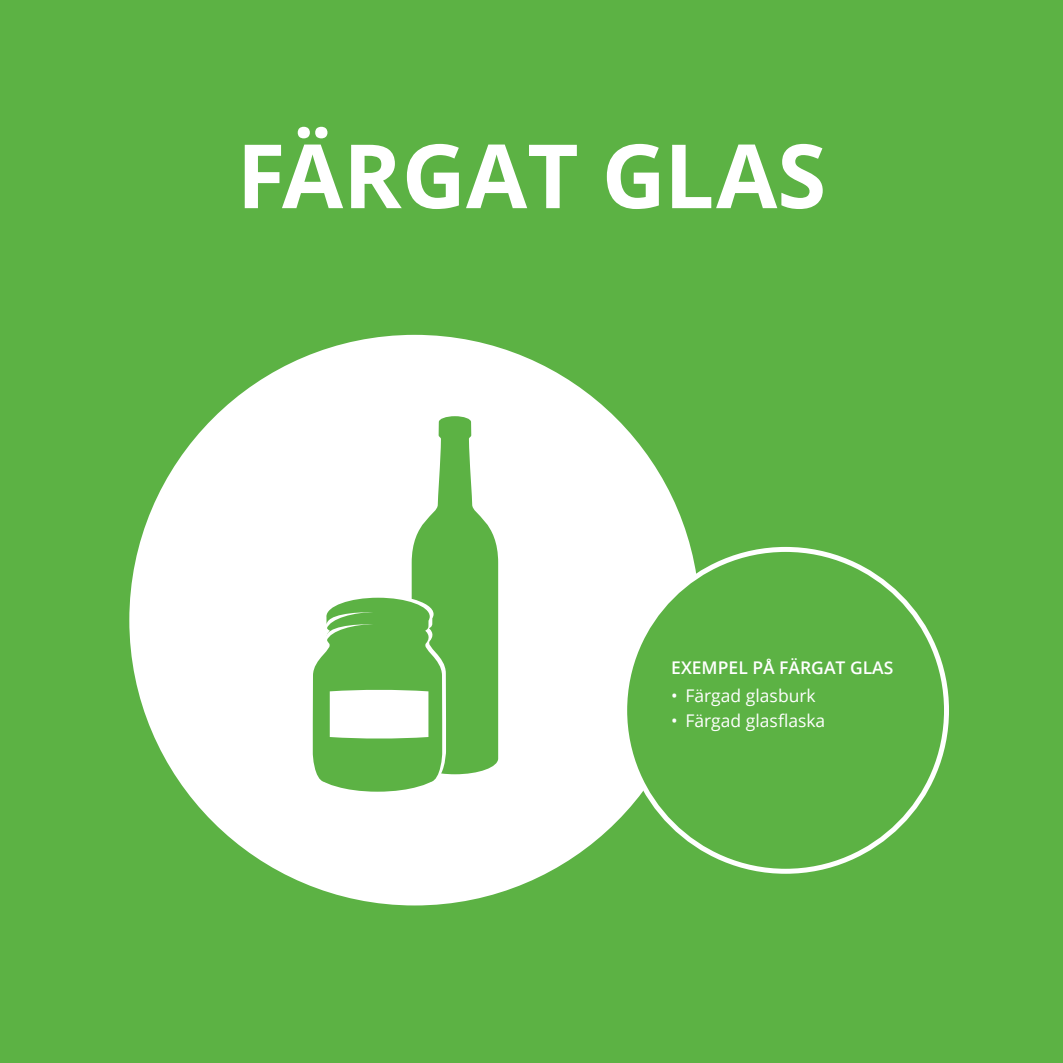
<style>
.page{position:relative;width:1063px;height:1063px;background:#5cb244}
.page>*{position:absolute;margin:0;border:0;box-sizing:border-box;transform-origin:0 0}
.t1{font:700 88.75px "Open Sans";color:#fff}
.t2{font:17.5px "Open Sans";color:#fff}
.t3{font:600 17.5px "Open Sans";color:#fff}
</style>
<div class="page">
<div style="left:129px;top:335px;width:571px;height:570px;background:#fff;border-radius:50%"></div>
<svg style="left:313px;top:416px;width:185px;height:376px"></svg>
<div style="left:625px;top:549px;width:322px;height:322px;background:#5cb244;border-radius:50%"></div>
<h1 class="t1" style="left:237px;top:113px;width:591px">FÄRGAT GLAS</h1>
<p class="t3" style="left:671px;top:656px;width:224px">EXEMPEL PÅ FÄRGAT GLAS</p>
<p class="t2" style="left:671px;top:684px;width:146px">• Färgad glasburk</p>
<p class="t2" style="left:671px;top:708px;width:156px">• Färgad glasflaska</p>
</div>
